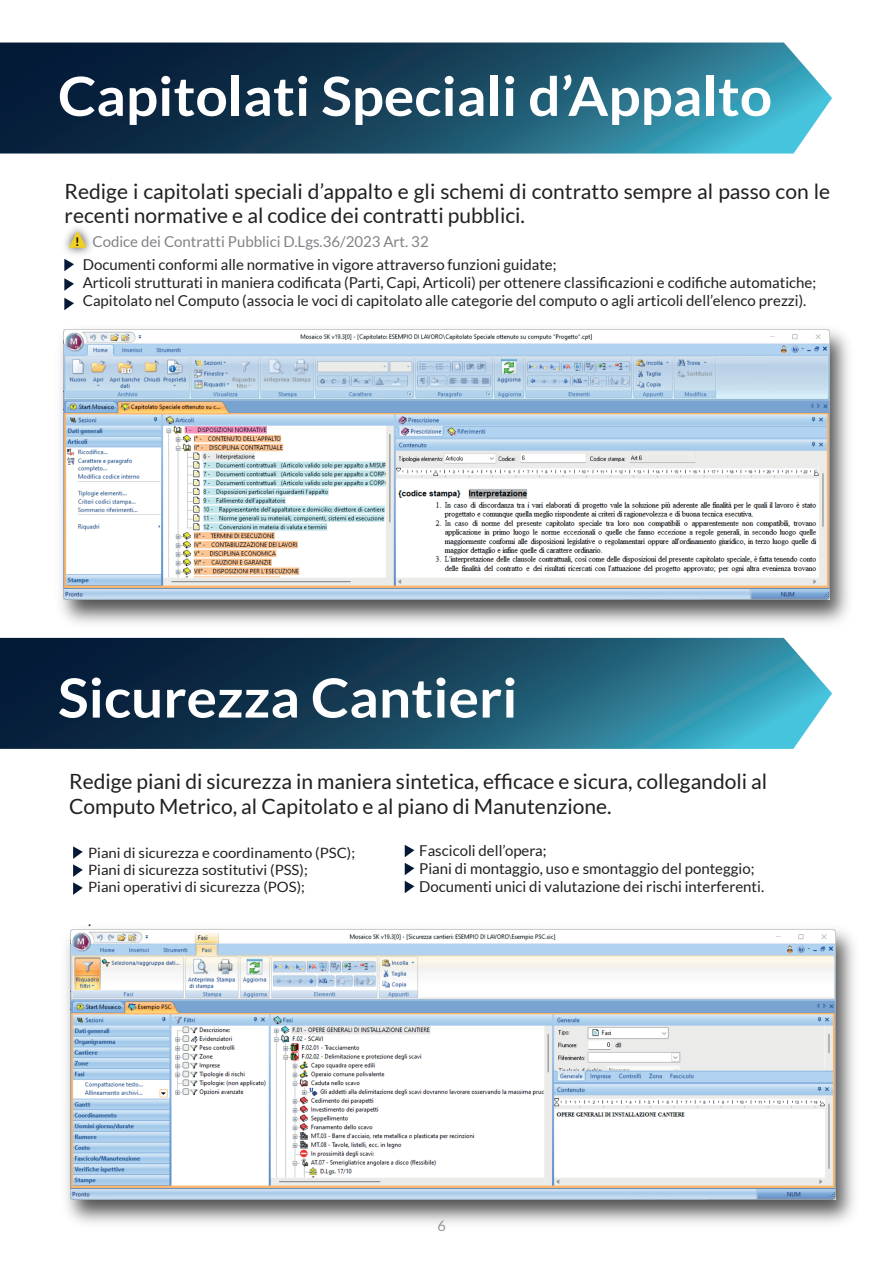
<style>
.page{position:relative;width:893px;height:1263px;background:#fff}
.page>*{position:absolute;margin:0;border:0;box-sizing:border-box;transform-origin:0 0}
.t1{font:700 54px "Lato";color:#fff;scale:1.05 1}
.t2{font:21px/25.2px "Lato";color:#231f20}
.t3{font:15px/18px "Lato";color:#231f20}
.t4{font:15px "Lato";color:#808285}
.t5{font:14.55px "Lato";color:#929697}
.t6{font:14.25px/17.1px "Lato";color:#231f20;scale:1.05 1}
.t7{font:700 12px "Lato";color:#000001;scale:1.05 1}
</style>
<div class="page">
<svg style="left:0;top:43px;width:832px;height:111px;background:#21546d"></svg>
<svg style="left:0;top:638px;width:832px;height:111px;background:#20546c"></svg>
<img style="left:60px;top:329px;width:789px;height:295px">
<img style="left:64px;top:329px;width:765px;height:270px">
<img style="left:66px;top:930px;width:789px;height:294px">
<img style="left:70px;top:929px;width:766px;height:270px">
<svg style="left:64px;top:264px;width:10px;height:7px"></svg>
<svg style="left:64px;top:278px;width:10px;height:13px"></svg>
<svg style="left:64px;top:298px;width:10px;height:12px"></svg>
<svg style="left:73px;top:846px;width:10px;height:49px"></svg>
<svg style="left:405px;top:845px;width:9px;height:12px"></svg>
<svg style="left:405px;top:863px;width:9px;height:12px"></svg>
<svg style="left:405px;top:881px;width:9px;height:12px"></svg>
<img style="left:64px;top:234px;width:27px;height:30px">
<svg style="left:68px;top:227px;width:19px;height:21px"></svg>
<h1 class="t1" style="left:58px;top:65px;width:681px">Capitolati Speciali d’Appalto</h1>
<h2 class="t2" style="left:65px;top:179px;width:767px;line-height:24px">Redige i capitolati speciali d’appalto e gli schemi di contratto sempre al passo con le recenti normative e al codice dei contratti pubblici.</h2>
<p class="t4" style="left:92px;top:233px;width:338px">Codice dei Contratti Pubblici D.Lgs.36/2023 Art. 32</p>
<p class="t3" style="left:83px;top:256px;width:735px">Documenti conformi alle normative in vigore attraverso funzioni guidate;<br>Articoli strutturati in maniera codificata (Parti, Capi, Articoli) per ottenere classificazioni e codifiche automatiche;<br>Capitolato nel Computo (associa le voci di capitolato alle categorie del computo o agli articoli dell’elenco prezzi).</p>
<p class="t7" style="left:75px;top:234px;width:6px">!</p>
<h1 class="t1" style="left:58px;top:667px;width:439px">Sicurezza Cantieri</h1>
<h2 class="t2" style="left:69px;top:768px;width:699px">Redige piani di sicurezza in maniera sintetica, efficace e sicura, collegandoli al<br>Computo Metrico, al Capitolato e al piano di Manutenzione.</h2>
<p class="t6" style="left:88px;top:844px;width:256px">Piani di sicurezza e coordinamento (PSC);<br>Piani di sicurezza sostitutivi (PSS);<br>Piani operativi di sicurezza (POS);</p>
<p class="t6" style="left:88px;top:912px;width:5px">.</p>
<p class="t3" style="left:419px;top:841px;width:346px">Fascicoli dell’opera;<br>Piani di montaggio, uso e smontaggio del ponteggio;<br>Documenti unici di valutazione dei rischi interferenti.</p>
<p class="t5" style="left:438px;top:1217px;width:10px">6</p>
</div>
